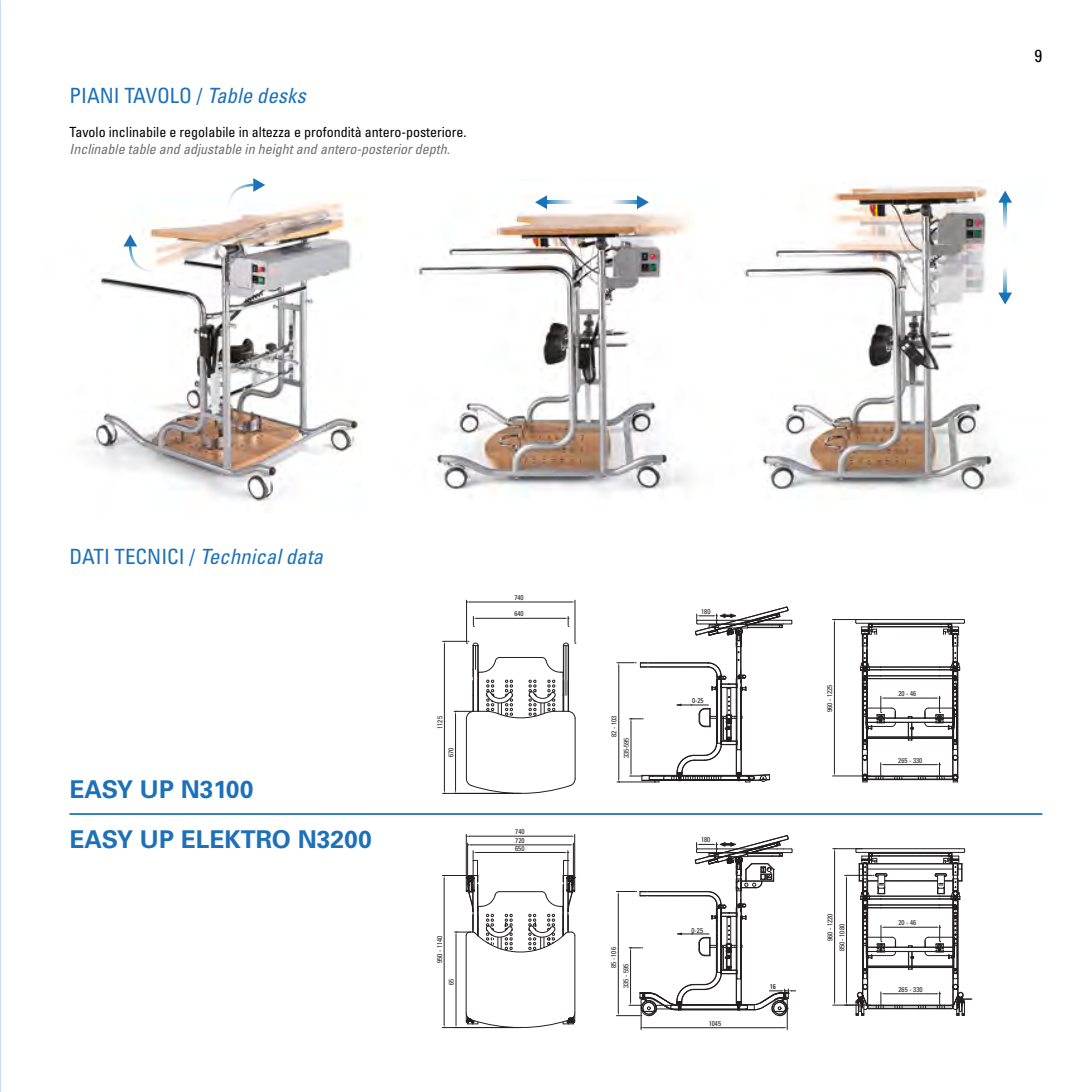
<style>
.page{position:relative;width:1092px;height:1092px;background:#fff}
.page>*{position:absolute;margin:0;border:0;box-sizing:border-box;transform-origin:0 0}
.t1{font:700 24.5px/50.4px "Univers LT Std";color:#1d71b8}
.t2{font:italic condensed 21px "Univers LT Std";color:#1d71b8}
.t3{font:condensed 21px "Univers LT Std";color:#1d71b8}
.t4{font:condensed 17.5px "Univers LT Std";color:#000}
.t5{font:condensed 14px "Univers LT Std";color:#000}
.t6{font:italic condensed 14px "Univers LT Std";color:#706f6f}
.t7{font:condensed 7px/11.9px "Univers";color:#231f20}
.t8{font:condensed 7px "Univers";color:#010202}
.s1{font-style:italic}
.s2{font-style:normal}
</style>
<div class="page">
<img style="left:415px;top:196px;width:276px;height:297px">
<img style="left:79px;top:202px;width:283px;height:302px">
<img style="left:744px;top:183px;width:268px;height:317px">
<hr style="left:574px;top:718px;width:1px;height:60px;background:#231f20">
<hr style="left:466px;top:718px;width:1px;height:60px;background:#231f20">
<hr style="left:442px;top:793px;width:77px;height:1px;background:#231f20">
<hr style="left:444px;top:645px;width:1px;height:144px;background:#231f20">
<hr style="left:477px;top:618px;width:87px;height:1px;background:#231f20">
<svg style="left:473px;top:616px;width:4px;height:11px"></svg>
<svg style="left:564px;top:616px;width:5px;height:11px"></svg>
<hr style="left:574px;top:600px;width:1px;height:42px;background:#231f20">
<hr style="left:466px;top:600px;width:1px;height:42px;background:#231f20">
<hr style="left:470px;top:601px;width:101px;height:1px;background:#231f20">
<hr style="left:455px;top:714px;width:1px;height:76px;background:#231f20">
<svg style="left:465px;top:778px;width:110px;height:16px"></svg>
<svg style="left:442px;top:641px;width:134px;height:78px"></svg>
<svg style="left:832px;top:619px;width:133px;height:163px"></svg>
<svg style="left:617px;top:606px;width:175px;height:176px"></svg>
<svg style="left:832px;top:848px;width:139px;height:168px"></svg>
<hr style="left:573px;top:843px;width:1px;height:31px;background:#231f20">
<hr style="left:467px;top:843px;width:1px;height:31px;background:#231f20">
<hr style="left:574px;top:834px;width:1px;height:42px;background:#231f20">
<hr style="left:466px;top:834px;width:1px;height:42px;background:#231f20">
<hr style="left:470px;top:835px;width:101px;height:1px;background:#231f20">
<svg style="left:442px;top:844px;width:133px;height:185px"></svg>
<svg style="left:616px;top:835px;width:179px;height:194px"></svg>
<hr style="left:69px;top:813px;width:973px;height:1px;background:#1d71b8">
<svg style="left:637px;top:195px;width:12px;height:14px"></svg>
<svg style="left:610px;top:201px;width:27px;height:2px"></svg>
<svg style="left:535px;top:195px;width:12px;height:14px"></svg>
<svg style="left:547px;top:201px;width:27px;height:2px"></svg>
<svg style="left:998px;top:191px;width:13px;height:12px"></svg>
<svg style="left:1003px;top:203px;width:3px;height:26px"></svg>
<svg style="left:998px;top:292px;width:13px;height:12px"></svg>
<svg style="left:1003px;top:265px;width:3px;height:27px"></svg>
<svg style="left:226px;top:178px;width:39px;height:30px"></svg>
<svg style="left:123px;top:234px;width:30px;height:39px"></svg>
<h2 class="t3" style="left:69px;top:82px;width:238px">PIANI TAVOLO / <span class="s1">Table desks</span></h2>
<h3 class="t5" style="left:69px;top:123px;width:399px">Tavolo inclinabile e regolabile in altezza e profondità antero-posteriore.</h3>
<h3 class="t6" style="left:69px;top:140px;width:382px">Inclinable table and adjustable in height and antero-posterior depth.</h3>
<h3 class="t4" style="left:1034px;top:45px;width:9px">9</h3>
<h2 class="t2" style="left:69px;top:543px;width:255px"><span class="s2">DATI TECNICI /</span> Technical data</h2>
<h1 class="t1" style="left:69px;top:764px;width:304px">EASY UP N3100<br>EASY UP ELEKTRO N3200</h1>
<p class="t7" style="left:434px;top:728px;width:14px;rotate:-90deg">1125</p>
<p class="t7" style="left:445px;top:757px;width:11px;rotate:-90deg">670</p>
<p class="t7" style="left:433px;top:962px;width:29px;rotate:-90deg">950 - 1140</p>
<p class="t7" style="left:445px;top:984px;width:8px;rotate:-90deg">65</p>
<p class="t7" style="left:514px;top:591px;width:11px">740</p>
<p class="t7" style="left:514px;top:607px;width:11px">640</p>
<p class="t7" style="left:515px;top:825px;width:11px">740</p>
<p class="t7" style="left:515px;top:834px;width:11px">720</p>
<p class="t7" style="left:515px;top:842px;width:11px">650</p>
<p class="t7" style="left:608px;top:736px;width:22px;rotate:-90deg">82 - 103</p>
<p class="t7" style="left:620px;top:758px;width:22px;rotate:-90deg">335-595</p>
<p class="t7" style="left:607px;top:987px;width:42px;text-indent:20px;rotate:-90deg">85 - 106<br>335 - 595</p>
<p class="t7" style="left:701px;top:605px;width:11px">180</p>
<p class="t7" style="left:692px;top:694px;width:13px">0-25</p>
<p class="t7" style="left:701px;top:833px;width:11px">180</p>
<p class="t7" style="left:691px;top:924px;width:13px">0-25</p>
<p class="t7" style="left:708px;top:1016px;width:14px">1045</p>
<p class="t8" style="left:769px;top:981px;width:8px">16</p>
<p class="t7" style="left:823px;top:711px;width:29px;rotate:-90deg">960 - 1225</p>
<p class="t7" style="left:823px;top:951px;width:39px;text-indent:10px;rotate:-90deg">960 - 1220<br>850 - 1080</p>
<p class="t7" style="left:898px;top:687px;width:19px">20 - 46</p>
<p class="t7" style="left:898px;top:754px;width:26px">265 - 330</p>
<p class="t7" style="left:898px;top:916px;width:19px">20 - 46</p>
<p class="t7" style="left:898px;top:983px;width:26px">265 - 330</p>
</div>
